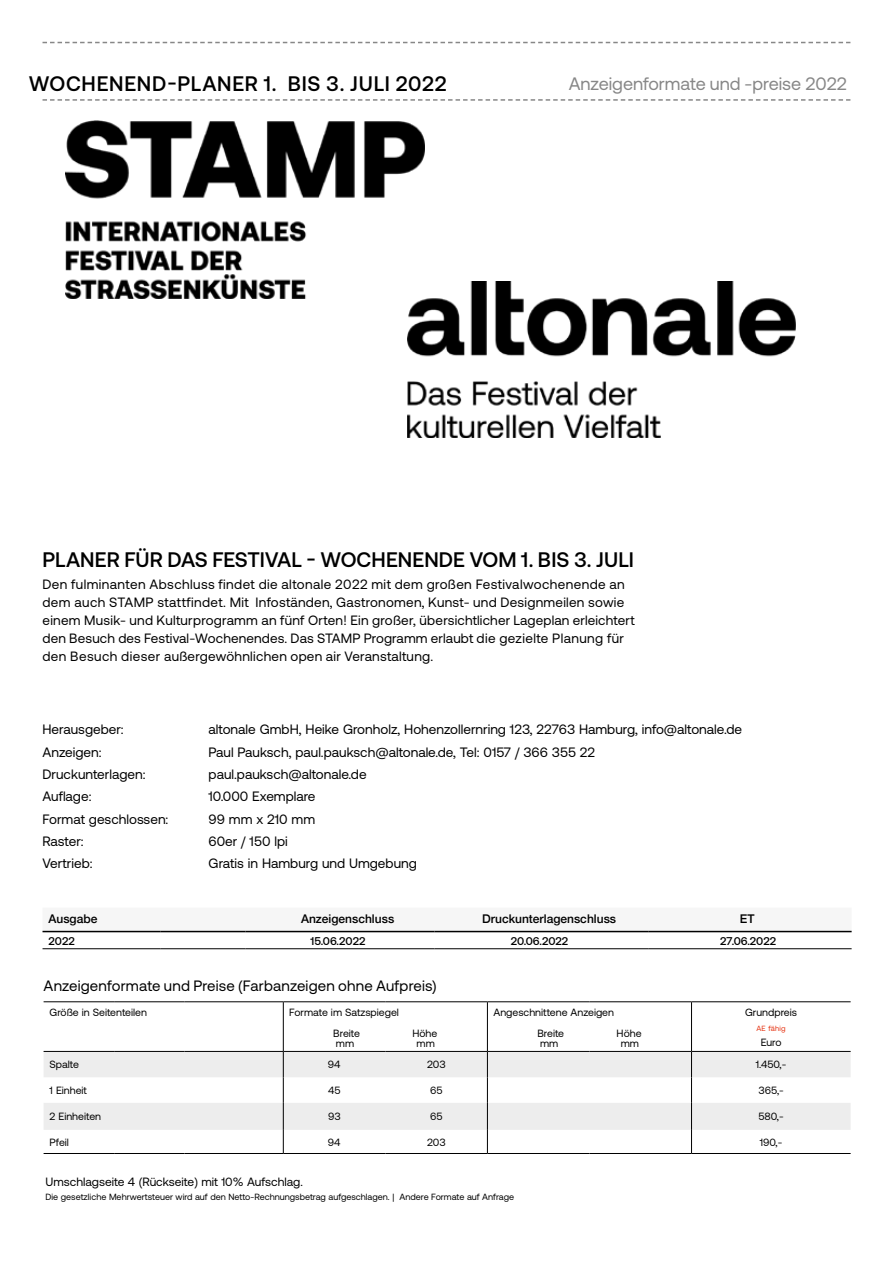
<style>
.page{position:relative;width:893px;height:1263px;background:#fff}
.page>*{position:absolute;margin:0;border:0;box-sizing:border-box;transform-origin:0 0}
.t1{font:500 21px "Aeonik";letter-spacing:.01em;color:#000}
.t2{font:500 21px "Aeonik";letter-spacing:.03em;color:#000}
.t3{font:18px "Aeonik";color:#878787}
.t4{font:15px "Aeonik";letter-spacing:.01em;color:#000}
.t5{font:13.65px "Aeonik";color:#000}
.t6{font:13.5px/18px "Aeonik";letter-spacing:.02em;color:#000}
.t7{font:500 12px "Helvetica Neue";color:#000}
.t8{font:12px "Aeonik";color:#000}
.t9{font:500 11.25px "Aeonik";color:#000}
.t10{font:10.5px/21.8px "Aeonik";color:#000;text-align:center}
.t11{font:9px "Aeonik";color:#000}
.t12{font:7.5px "Aeonik";letter-spacing:.03em;color:#e63312}
</style>
<div class="page">
<svg style="left:43px;top:99px;width:807px;height:2px"></svg>
<svg style="left:43px;top:42px;width:807px;height:1px"></svg>
<svg style="left:44px;top:1052px;width:807px;height:78px;fill:#ededed"></svg>
<hr style="left:44px;top:1001px;width:71px;height:1px;background:#000">
<hr style="left:115px;top:1001px;width:70px;height:1px;background:#000">
<hr style="left:185px;top:1001px;width:98px;height:1px;background:#000">
<hr style="left:283px;top:1001px;width:102px;height:1px;background:#000">
<hr style="left:283px;top:1002px;width:1px;height:49px;background:#000">
<hr style="left:385px;top:1001px;width:102px;height:1px;background:#000">
<hr style="left:487px;top:1001px;width:102px;height:1px;background:#000">
<hr style="left:487px;top:1002px;width:1px;height:49px;background:#000">
<hr style="left:589px;top:1001px;width:102px;height:1px;background:#000">
<hr style="left:691px;top:1001px;width:160px;height:1px;background:#000">
<hr style="left:691px;top:1002px;width:1px;height:49px;background:#000">
<hr style="left:44px;top:1051px;width:71px;height:1px;background:#000">
<hr style="left:115px;top:1051px;width:70px;height:1px;background:#000">
<hr style="left:185px;top:1051px;width:98px;height:1px;background:#000">
<hr style="left:283px;top:1051px;width:102px;height:1px;background:#000">
<hr style="left:385px;top:1051px;width:102px;height:1px;background:#000">
<hr style="left:487px;top:1051px;width:102px;height:1px;background:#000">
<hr style="left:589px;top:1051px;width:102px;height:1px;background:#000">
<svg style="left:283px;top:1052px;width:1px;height:101px"></svg>
<svg style="left:487px;top:1052px;width:1px;height:101px"></svg>
<svg style="left:691px;top:1052px;width:1px;height:101px"></svg>
<hr style="left:691px;top:1051px;width:160px;height:1px;background:#000">
<hr style="left:44px;top:1153px;width:71px;height:1px;background:#000">
<hr style="left:115px;top:1153px;width:70px;height:1px;background:#000">
<hr style="left:185px;top:1153px;width:98px;height:1px;background:#000">
<hr style="left:283px;top:1153px;width:102px;height:1px;background:#000">
<hr style="left:385px;top:1153px;width:102px;height:1px;background:#000">
<hr style="left:487px;top:1153px;width:102px;height:1px;background:#000">
<hr style="left:589px;top:1153px;width:102px;height:1px;background:#000">
<hr style="left:691px;top:1153px;width:160px;height:1px;background:#000">
<svg style="left:43px;top:930px;width:809px;height:3px;background:#bbb"></svg>
<hr style="left:43px;top:931px;width:118px;height:1px;background:#000">
<hr style="left:161px;top:931px;width:85px;height:1px;background:#000">
<hr style="left:246px;top:931px;width:188px;height:1px;background:#000">
<hr style="left:434px;top:931px;width:215px;height:1px;background:#000">
<hr style="left:649px;top:931px;width:203px;height:1px;background:#000">
<hr style="left:43px;top:948px;width:118px;height:1px;background:#000">
<hr style="left:161px;top:948px;width:85px;height:1px;background:#000">
<hr style="left:246px;top:948px;width:188px;height:1px;background:#000">
<hr style="left:434px;top:948px;width:215px;height:1px;background:#000">
<hr style="left:649px;top:948px;width:203px;height:1px;background:#000">
<img style="left:65px;top:120px;width:359px;height:179px">
<img style="left:407px;top:281px;width:388px;height:157px">
<h1 class="t2" style="left:29px;top:72px;width:419px">WOCHENEND-PLANER 1. BIS 3. JULI 2022</h1>
<h2 class="t3" style="left:569px;top:74px;width:280px">Anzeigenformate und -preise 2022</h2>
<h1 class="t1" style="left:43px;top:548px;width:593px">PLANER FÜR DAS FESTIVAL - WOCHENENDE VOM 1. BIS 3. JULI</h1>
<p class="t6" style="left:43px;top:575px;width:594px">Den fulminanten Abschluss findet die altonale 2022 mit dem großen Festivalwochenende an dem auch STAMP stattfindet. Mit Infoständen, Gastronomen, Kunst- und Designmeilen sowie einem Musik- und Kulturprogramm an fünf Orten! Ein großer, übersichtlicher Lageplan erleichtert den Besuch des Festival-Wochenendes. Das STAMP Programm erlaubt die gezielte Planung für den Besuch dieser außergewöhnlichen open air Veranstaltung.</p>
<p class="t5" style="left:43px;top:722px;width:83px">Herausgeber:</p>
<p class="t5" style="left:209px;top:722px;width:535px">altonale GmbH, Heike Gronholz, Hohenzollernring 123, 22763 Hamburg, info@altonale.de</p>
<p class="t5" style="left:43px;top:744px;width:61px">Anzeigen:</p>
<p class="t5" style="left:209px;top:744px;width:388px">Paul Pauksch, paul.pauksch@altonale.de, Tel: 0157 / 366 355 22</p>
<p class="t5" style="left:43px;top:767px;width:104px">Druckunterlagen:</p>
<p class="t5" style="left:209px;top:767px;width:160px">paul.pauksch@altonale.de</p>
<p class="t5" style="left:43px;top:789px;width:50px">Auflage:</p>
<p class="t5" style="left:209px;top:789px;width:108px">10.000 Exemplare</p>
<p class="t5" style="left:43px;top:811px;width:127px">Format geschlossen:</p>
<p class="t5" style="left:209px;top:811px;width:108px">99 mm x 210 mm</p>
<p class="t5" style="left:43px;top:833px;width:43px">Raster:</p>
<p class="t5" style="left:209px;top:833px;width:81px">60er / 150 lpi</p>
<p class="t5" style="left:43px;top:856px;width:52px">Vertrieb:</p>
<p class="t5" style="left:209px;top:856px;width:210px">Gratis in Hamburg und Umgebung</p>
<p class="t7" style="left:49px;top:909px;width:50px">Ausgabe</p>
<p class="t7" style="left:301px;top:909px;width:95px">Anzeigenschluss</p>
<p class="t7" style="left:482px;top:909px;width:135px">Druckunterlagenschluss</p>
<p class="t7" style="left:740px;top:909px;width:16px">ET</p>
<p class="t9" style="left:49px;top:934px;width:28px">2022</p>
<p class="t9" style="left:311px;top:934px;width:56px">15.06.2022</p>
<p class="t9" style="left:511px;top:934px;width:59px">20.06.2022</p>
<p class="t9" style="left:720px;top:934px;width:57px">27.06.2022</p>
<p class="t4" style="left:44px;top:978px;width:395px">Anzeigenformate und Preise (Farbanzeigen ohne Aufpreis)</p>
<p class="t10" style="left:50px;top:1001px;width:99px">Größe in Seitenteilen</p>
<p class="t10" style="left:289px;top:1001px;width:111px">Formate im Satzspiegel<br>Breite</p>
<p class="t10" style="left:412px;top:1023px;width:26px">Höhe</p>
<p class="t10" style="left:336px;top:1033px;width:20px">mm</p>
<p class="t10" style="left:417px;top:1033px;width:20px">mm</p>
<p class="t10" style="left:493px;top:1001px;width:122px">Angeschnittene Anzeigen<br>Breite</p>
<p class="t10" style="left:617px;top:1023px;width:26px">Höhe</p>
<p class="t10" style="left:540px;top:1033px;width:20px">mm</p>
<p class="t10" style="left:621px;top:1033px;width:20px">mm</p>
<p class="t10" style="left:745px;top:1001px;width:53px">Grundpreis</p>
<p class="t12" style="left:756px;top:1024px;width:31px">AE fähig</p>
<p class="t10" style="left:761px;top:1031px;width:22px">Euro</p>
<p class="t10" style="left:50px;top:1054px;width:31px">Spalte</p>
<p class="t10" style="left:328px;top:1054px;width:14px">94</p>
<p class="t10" style="left:427px;top:1054px;width:20px">203</p>
<p class="t10" style="left:756px;top:1054px;width:32px">1.450,-</p>
<p class="t10" style="left:50px;top:1079px;width:39px">1 Einheit</p>
<p class="t10" style="left:328px;top:1079px;width:14px">45</p>
<p class="t10" style="left:430px;top:1079px;width:14px">65</p>
<p class="t10" style="left:758px;top:1079px;width:27px">365,-</p>
<p class="t10" style="left:50px;top:1106px;width:53px">2 Einheiten</p>
<p class="t10" style="left:328px;top:1106px;width:14px">93</p>
<p class="t10" style="left:430px;top:1106px;width:14px">65</p>
<p class="t10" style="left:758px;top:1106px;width:27px">580,-</p>
<p class="t10" style="left:50px;top:1131px;width:21px">Pfeil</p>
<p class="t10" style="left:328px;top:1131px;width:14px">94</p>
<p class="t10" style="left:427px;top:1131px;width:20px">203</p>
<p class="t10" style="left:760px;top:1131px;width:24px">190,-</p>
<p class="t8" style="left:45px;top:1175px;width:259px">Umschlagseite 4 (Rückseite) mit 10% Aufschlag.</p>
<p class="t11" style="left:45px;top:1192px;width:470px">Die gesetzliche Mehrwertsteuer wird auf den Netto-Rechnungsbetrag aufgeschlagen. | Andere Formate auf Anfrage</p>
</div>
